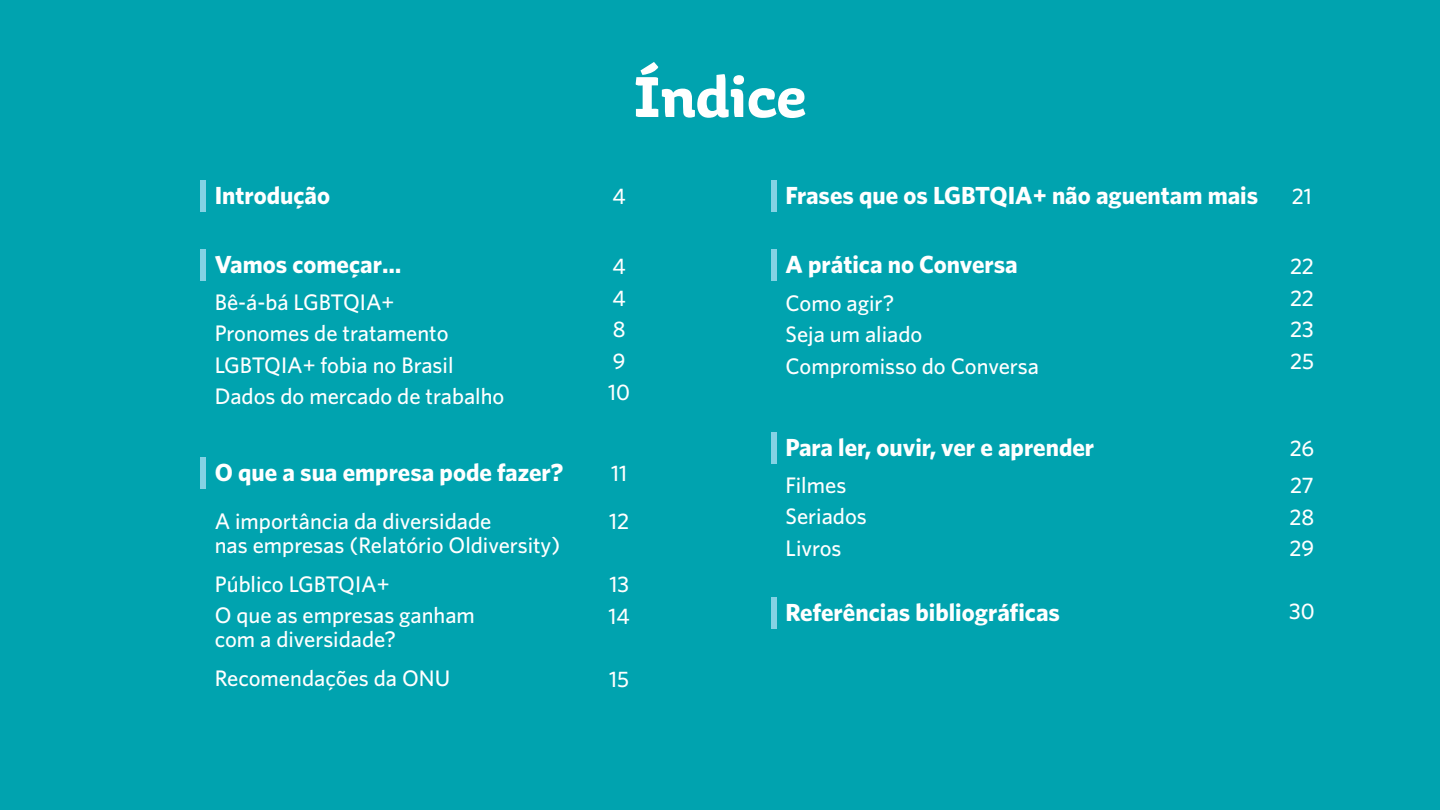
<style>
.page{position:relative;width:1440px;height:810px;background:#00a3af}
.page>*{position:absolute;margin:0;border:0;box-sizing:border-box;transform-origin:0 0}
.t1{font:700 60.45px "Aniuk";color:#fff}
.t2{font:700 24.75px "Whitney";color:#fff}
.t3{font:500 22.5px/31.5px "Whitney";color:#fff}
</style>
<div class="page">
<div style="left:200px;top:180px;width:6px;height:32px;background:#84d2e4"></div>
<div style="left:771px;top:180px;width:5px;height:32px;background:#84d2e4"></div>
<div style="left:771px;top:432px;width:5px;height:32px;background:#84d2e4"></div>
<div style="left:771px;top:597px;width:5px;height:31px;background:#84d2e4"></div>
<div style="left:771px;top:249px;width:5px;height:31px;background:#84d2e4"></div>
<div style="left:200px;top:249px;width:6px;height:31px;background:#84d2e4"></div>
<div style="left:200px;top:458px;width:6px;height:31px;background:#84d2e4"></div>
<p class="t2" style="left:215px;top:181px;width:117px">Introdução</p>
<p class="t2" style="left:215px;top:250px;width:188px">Vamos começar…</p>
<p class="t3" style="left:215px;top:286px;width:291px">Bê-á-bá LGBTQIA+<br>Pronomes de tratamento<br>LGBTQIA+ fobia no Brasil<br>Dados do mercado de trabalho</p>
<p class="t2" style="left:215px;top:458px;width:350px">O que a sua empresa pode fazer?</p>
<p class="t3" style="left:215px;top:509px;width:347px;line-height:24px">A importância da diversidade<br>nas empresas (Relatório Oldiversity)</p>
<p class="t3" style="left:215px;top:568px;width:262px;line-height:31.3px">Público LGBTQIA+<br>O que as empresas ganham</p>
<p class="t3" style="left:215px;top:619px;width:237px;line-height:39.1px">com a diversidade?<br>Recomendações da ONU</p>
<h1 class="t1" style="left:634px;top:60px;width:174px">Índice</h1>
<p class="t3" style="left:613px;top:180px;width:15px">4</p>
<p class="t2" style="left:785px;top:181px;width:474px">Frases que os LGBTQIA+ não aguentam mais</p>
<p class="t3" style="left:608px;top:250px;width:23px">4<br>4<br>8<br>9<br>10</p>
<p class="t3" style="left:611px;top:457px;width:18px">11</p>
<p class="t3" style="left:609px;top:505px;width:22px">12</p>
<p class="t3" style="left:609px;top:568px;width:23px">13<br>14</p>
<p class="t3" style="left:609px;top:662px;width:21px">15</p>
<p class="t2" style="left:785px;top:250px;width:234px">A prática no Conversa</p>
<p class="t3" style="left:785px;top:287px;width:255px">Como agir?<br>Seja um aliado<br>Compromisso do Conversa</p>
<p class="t2" style="left:785px;top:432px;width:310px">Para ler, ouvir, ver e aprender</p>
<p class="t3" style="left:785px;top:469px;width:83px">Filmes<br>Seriados<br>Livros</p>
<p class="t2" style="left:785px;top:597px;width:276px">Referências bibliográficas</p>
<p class="t3" style="left:1292px;top:180px;width:22px">21</p>
<p class="t3" style="left:1290px;top:250px;width:25px;text-align:justify">22<br>22<br>23<br>25</p>
<p class="t3" style="left:1290px;top:432px;width:26px">26</p>
<p class="t3" style="left:1290px;top:469px;width:26px;text-align:justify">27<br>28<br>29</p>
<p class="t3" style="left:1289px;top:595px;width:27px">30</p>
</div>
